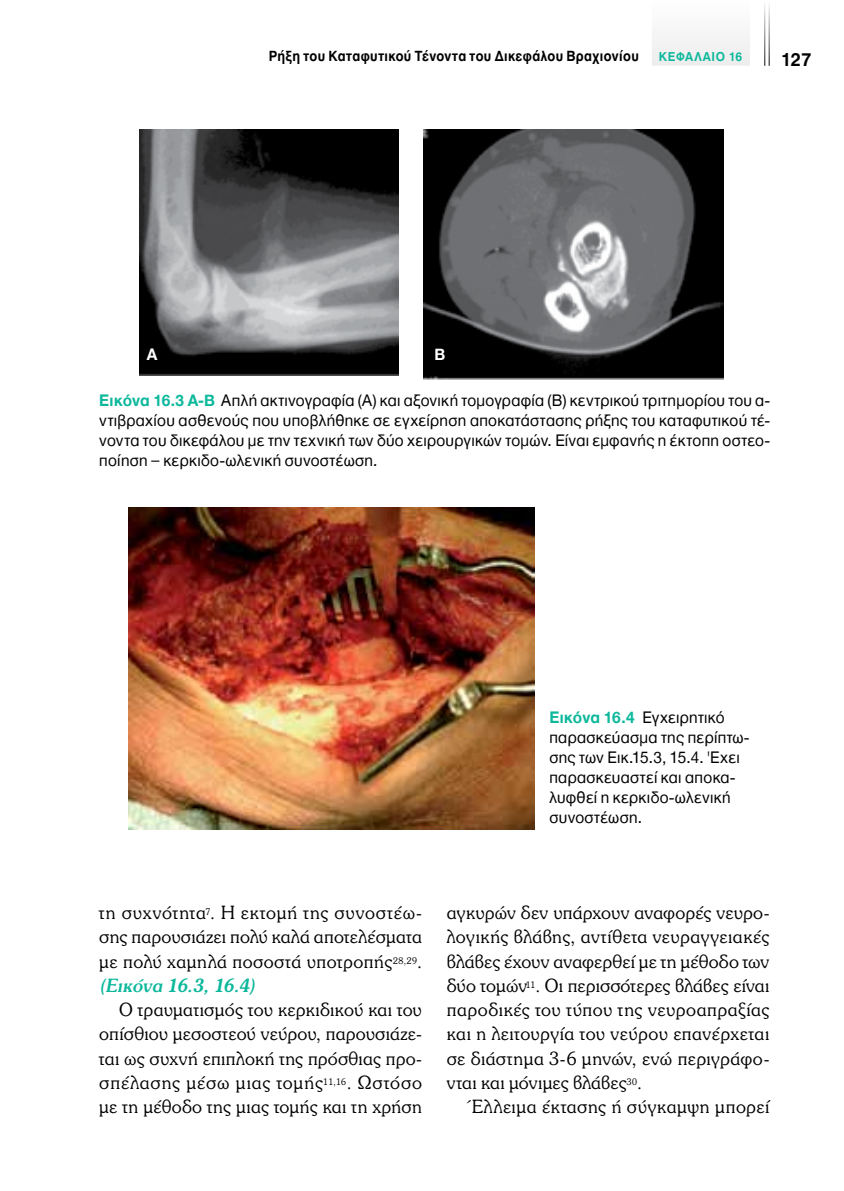
<style>
.page{position:relative;width:844px;height:1191px;background:#fff}
.page>*{position:absolute;margin:0;border:0;box-sizing:border-box;transform-origin:0 0}
.t1{font:300 19.95px/24.3px "UB Souvenir";letter-spacing:.02em;color:#000;text-align:justify}
.t2{font:18.38px "UB Helvetica Bold";color:#000;scale:.95 1}
.t3{font:17.15px/20.1px "Helvetica Neue Greek";letter-spacing:.02em;color:#000;scale:.96 1}
.t4{font:700 17.15px "Helvetica Neue Greek";color:#fff;scale:.96 1}
.t5{font:14px "UB Helvetica Bold";letter-spacing:.03em;color:#000;scale:.91 1}
.t6{font:12.25px "UB Helvetica Bold";letter-spacing:.05em;color:#0bb89b;scale:.95 1}
.s1{font-weight:700;color:#0bb89b}
.s2{font-weight:400;font-style:italic;color:#0bb89b}
</style>
<div class="page">
<img style="left:139px;top:130px;width:259px;height:246px">
<img style="left:423px;top:129px;width:300px;height:250px">
<img style="left:128px;top:507px;width:406px;height:322px">
<div style="left:651px;top:0;width:98px;height:66px;background:#f5f5f6"></div>
<hr style="left:764px;top:0;width:1px;height:66px;background:#000">
<hr style="left:768px;top:0;width:1px;height:66px;background:#000">
<p class="t5" style="left:269px;top:47px;width:408px">Ρήξη του Καταφυτικού Τένοντα του Δικεφάλου Βραχιονίου</p>
<p class="t6" style="left:658px;top:49px;width:89px">ΚΕΦΑΛΑΙΟ 16</p>
<p class="t2" style="left:780px;top:48px;width:34px">127</p>
<p class="t4" style="left:147px;top:345px;width:12px">Α</p>
<p class="t4" style="left:434px;top:345px;width:13px">Β</p>
<p class="t3" style="left:99px;top:390px;width:699px;text-align:justify"><span class="s1">Εικόνα 16.3 Α-Β</span> Απλή ακτινογραφία (Α) και αξονική τομογραφία (Β) κεντρικού τριτημορίου του α&shy;ντιβραχίου ασθενούς που υποβλήθηκε σε εγχείρηση αποκατάστασης ρήξης του καταφυτικού τέ&shy;νοντα του δικεφάλου με την τεχνική των δύο χειρουργικών τομών. Είναι εμφανής η έκτοπη οστεο&shy;ποίηση – κερκιδο-ωλενική συνοστέωση.</p>
<p class="t3" style="left:549px;top:707px;width:209px"><span class="s1">Εικόνα 16.4</span> Εγχειρητικό παρασκεύασμα της περίπτω&shy;σης των Εικ.15.3, 15.4. 'Εχει παρασκευαστεί και αποκα&shy;λυφθεί η κερκιδο-ωλενική συνοστέωση.</p>
<p class="t1" style="left:99px;top:900px;width:324px">τη συχνότητα<sup>7</sup>. Η εκτομή της συνοστέω&shy;σης παρουσιάζει πολύ καλά αποτελέσματα με πολύ χαμηλά ποσοστά υποτροπής<sup>28,29</sup>. <span class="s2">(Εικόνα 16.3,16.4)</span></p>
<p class="t1" style="left:99px;top:997px;width:324px;text-indent:20px">Ο τραυματισμός του κερκιδικού και του οπίσθιου μεσοστεού νεύρου, παρουσιάζε&shy;ται ως συχνή επιπλοκή της πρόσθιας προ&shy;σπέλασης μέσω μιας τομής<sup>11,16</sup>. Ωστόσο με τη μέθοδο της μιας τομής και τη χρήση</p>
<p class="t1" style="left:446px;top:900px;width:324px">αγκυρών δεν υπάρχουν αναφορές νευρο&shy;λογικής βλάβης, αντίθετα νευραγγειακές βλάβες έχουν αναφερθεί με τη μέθοδο των δύο τομών<sup>11</sup>. Οι περισσότερες βλάβες είναι παροδικές του τύπου της νευροαπραξίας και η λειτουργία του νεύρου επανέρχεται σε διάστημα 3-6 μηνών, ενώ περιγράφο&shy;νται και μόνιμες βλάβες<sup>30</sup>.</p>
<p class="t1" style="left:466px;top:1094px;width:304px">Έλλειμα έκτασης ή σύγκαμψη μπορεί</p>
</div>
